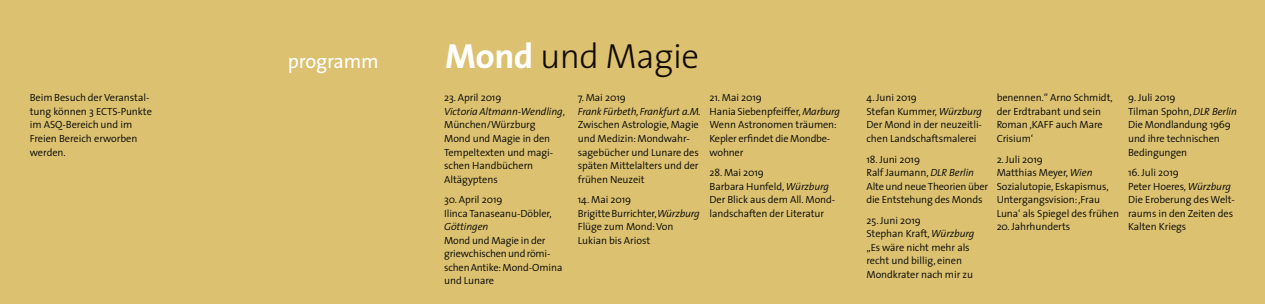
<style>
.page{position:relative;width:1265px;height:304px;background:#fff}
.page>*{position:absolute;margin:0;border:0;box-sizing:border-box;transform-origin:0 0}
.t1{font:300 35px "The Sans";letter-spacing:-.015em;color:#120b00}
.t2{font:20px "The Sans";letter-spacing:-.01em;color:#fff}
.t3{font:300 10.4px/13.5px "The Sans";letter-spacing:-.01em;color:#030505}
.t4{font:italic 300 10.4px "The Sans";letter-spacing:-.01em;color:#030505}
.s1{font-weight:700;color:#fff}
.s2{font-style:italic}
</style>
<div class="page">
<div style="left:0;top:0;width:1264px;height:303px;background:#dcc170"></div>
<p class="t3" style="left:30px;top:91px;width:124px">Beim Besuch der Veranstal&shy;tung können 3 ECTS-Punkte im ASQ-Bereich und im<br>Freien Bereich erworben werden.</p>
<h2 class="t2" style="left:288px;top:45px;width:92px">programm</h2>
<h1 class="t1" style="left:445px;top:27px;width:255px"><span class="s1">Mond</span> und Magie</h1>
<p class="t3" style="left:444px;top:91px;width:122px">23. April 2019<br><span class="s2">Victoria Altmann-Wendling</span>,<br>München/Würzburg<br>Mond und Magie in den<br>Tempeltexten und magi&shy;schen Handbüchern<br>Altägyptens</p>
<p class="t3" style="left:444px;top:192px;width:109px">30. April 2019<br>Ilinca Tanaseanu-Döbler,</p>
<p class="t4" style="left:444px;top:218px;width:46px">Göttingen</p>
<p class="t3" style="left:444px;top:233px;width:120px">Mond und Magie in der griewchischen und römi&shy;schen Antike: Mond-Omina und Lunare</p>
<p class="t3" style="left:578px;top:91px;width:49px">7. Mai 2019</p>
<p class="t4" style="left:578px;top:103px;width:124px">Frank Fürbeth, Frankfurt a.M.</p>
<p class="t3" style="left:578px;top:118px;width:122px">Zwischen Astrologie, Magie und Medizin: Mondwahr&shy;sagebücher und Lunare des späten Mittelalters und der frühen Neuzeit</p>
<p class="t3" style="left:578px;top:192px;width:123px">14. Mai 2019<br>Brigitte Burrichter, <span class="s2">Würzburg<br></span>Flüge zum Mond: Von<br>Lukian bis Ariost</p>
<p class="t3" style="left:709px;top:91px;width:132px">21. Mai 2019<br>Hania Siebenpfeiffer, <span class="s2">Marburg<br></span>Wenn Astronomen träumen:<br>Kepler erfindet die Mondbe&shy;wohner</p>
<p class="t3" style="left:709px;top:165px;width:127px">28. Mai 2019<br>Barbara Hunfeld, <span class="s2">Würzburg<br></span>Der Blick aus dem All. Mond&shy;landschaften der Literatur</p>
<p class="t3" style="left:866px;top:91px;width:117px">4. Juni 2019<br>Stefan Kummer, <span class="s2">Würzburg<br></span>Der Mond in der neuzeitli&shy;chen Landschaftsmalerei</p>
<p class="t3" style="left:866px;top:152px;width:123px">18. Juni 2019<br>Ralf Jaumann, <span class="s2">DLR Berlin<br></span>Alte und neue Theorien über die Entstehung des Monds</p>
<p class="t3" style="left:866px;top:213px;width:109px">25. Juni 2019<br>Stephan Kraft, <span class="s2">Würzburg </span>„Es wäre nicht mehr als recht und billig, einen<br>Mondkrater nach mir zu</p>
<p class="t3" style="left:996px;top:91px;width:117px">benennen.“ Arno Schmidt, der Erdtrabant und sein<br>Roman ‚KAFF auch Mare<br>Crisium‘</p>
<p class="t3" style="left:996px;top:152px;width:124px">2. Juli 2019<br>Matthias Meyer, <span class="s2">Wien<br></span>Sozialutopie, Eskapismus,<br>Untergangsvision: ‚Frau<br>Luna‘ als Spiegel des frühen</p>
<p class="t3" style="left:996px;top:219px;width:75px">20. Jahrhunderts</p>
<p class="t3" style="left:1128px;top:91px;width:110px">9. Juli 2019<br>Tilman Spohn, <span class="s2">DLR Berlin<br></span>Die Mondlandung 1969 und ihre technischen<br>Bedingungen</p>
<p class="t3" style="left:1128px;top:165px;width:108px">16. Juli 2019<br>Peter Hoeres, <span class="s2">Würzburg<br></span>Die Eroberung des Welt&shy;raums in den Zeiten des<br>Kalten Kriegs</p>
</div>
